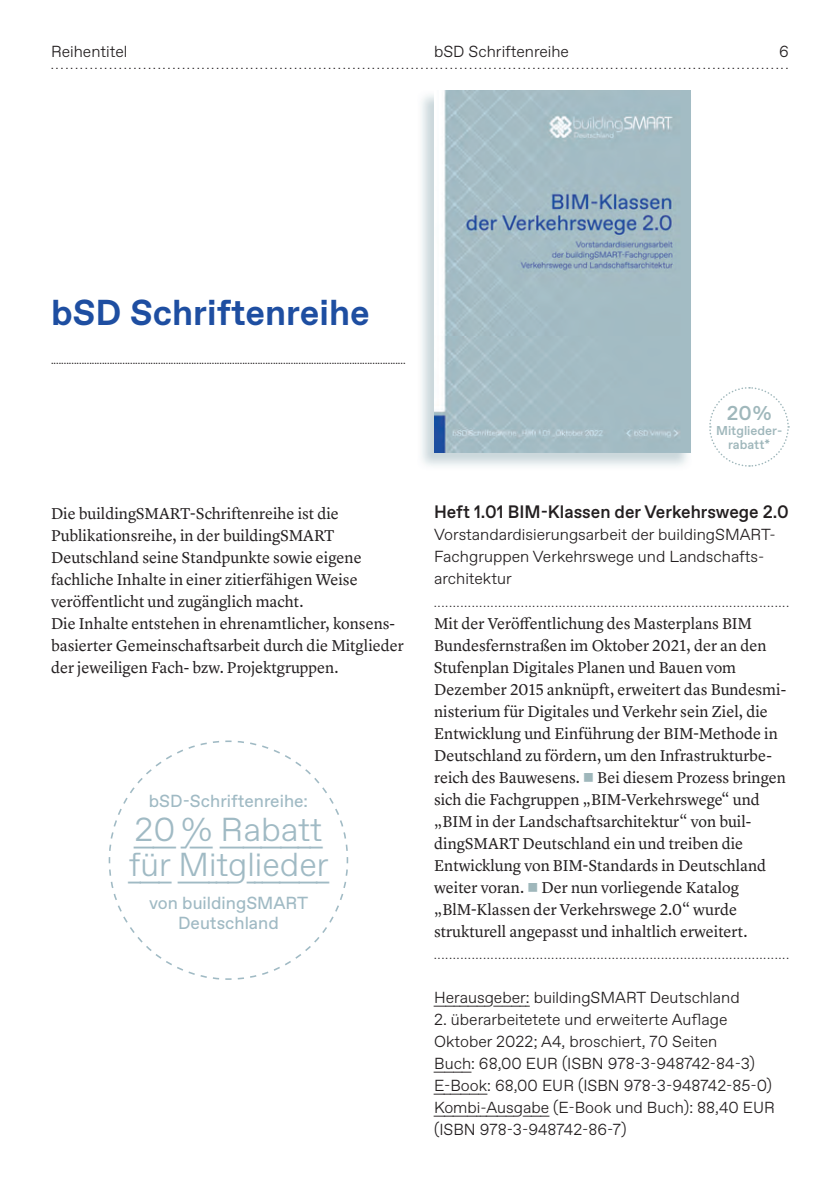
<style>
.page{position:relative;width:840px;height:1191px;background:#fff}
.page>*{position:absolute;margin:0;border:0;box-sizing:border-box;transform-origin:0 0}
.t1{font:700 36px "Favorit Pro";color:#1e4ea1}
.t2{font:300 33.2px/35px "Favorit Lining Std";color:#a0bac4}
.t3{font:500 20px "Favorit Pro";color:#9fb7bb}
.t4{font:500 18px "Favorit Pro";color:#231f20}
.t5{font:17.4px/21px "Favorit Pro";color:#a0bac4;text-align:center}
.t6{font:16.2px/22px "Lyon Text";color:#231f20}
.t7{font:300 16px/22px "Favorit Pro";color:#231f20}
.t8{font:500 12.8px/14.6px "Favorit Pro";color:#9fb7bb;text-align:center}
.t9{font:10px "Lyon Text";color:#231f20}
.t10{font:10px "Favorit Pro";color:#231f20}
.s1{font-family:"Favorit Lining Std"}
</style>
<div class="page">
<svg style="left:108px;top:740px;width:241px;height:240px"></svg>
<img style="left:434px;top:91px;width:256px;height:362px">
<svg style="left:709px;top:387px;width:80px;height:80px"></svg>
<p class="t7" style="left:778px;top:40px;width:11px">6</p>
<p class="t10" style="left:51px;top:59px;width:738px">........................................................................................................................................................</p>
<p class="t7" style="left:434px;top:40px;width:136px">bSD Schriftenreihe</p>
<p class="t7" style="left:51px;top:40px;width:78px">Reihentitel</p>
<h1 class="t1" style="left:51px;top:288px;width:320px">bSD Schriftenreihe</h1>
<p class="t9" style="left:51px;top:353px;width:356px">...........................................................................................................................................</p>
<p class="t6" style="left:51px;top:501px;width:354px">Die buildingSMART-Schriftenreihe ist die Publikationsreihe, in der buildingSMART Deutschland seine Standpunkte sowie eigene fachliche Inhalte in einer zitierfähigen Weise veröffentlicht und zugänglich macht.<br>Die Inhalte entstehen in ehrenamtlicher, konsens&shy;basierter Gemeinschaftsarbeit durch die Mitglieder der jeweiligen Fach- bzw. Projektgruppen.</p>
<p class="t5" style="left:149px;top:790px;width:160px">bSD-Schriftenreihe:</p>
<h2 class="t2" style="left:129px;top:812px;width:201px">20 % Rabatt für Mitglieder</h2>
<p class="t5" style="left:149px;top:891px;width:161px">von buildingSMART<br>Deutschland</p>
<p class="t3" style="left:726px;top:400px;width:46px">20%</p>
<p class="t8" style="left:715px;top:423px;width:68px">Mitglieder&shy;rabatt*</p>
<p class="t4" style="left:434px;top:500px;width:356px">Heft 1.01 BIM-Klassen der Verkehrswege 2.0</p>
<p class="t7" style="left:434px;top:523px;width:343px">Vorstandardisierungsarbeit der buildingSMART-<br>Fachgruppen Verkehrswege und Landschafts&shy;architektur</p>
<p class="t9" style="left:434px;top:596px;width:356px">..............................................................................................</p>
<p class="t6" style="left:434px;top:611px;width:353px">Mit der Veröffentlichung des Masterplans BIM Bundesfernstraßen im Oktober 2021, der an den Stufenplan Digitales Planen und Bauen vom Dezember 2015 anknüpft, erweitert das Bundesmi&shy;nisterium für Digitales und Verkehr sein Ziel, die Entwicklung und Einführung der BIM-Methode in Deutschland zu fördern, um den Infrastrukturbe&shy;reich des Bauwesens. Bei diesem Prozess bringen sich die Fachgruppen „BIM-Verkehrswege“ und „BIM in der Landschaftsarchitektur“ von buil&shy;dingSMART Deutschland ein und treiben die Entwicklung von BIM-Standards in Deutschland weiter voran. Der nun vorliegende Katalog „BlM-Klassen der Verkehrswege 2.0“ wurde strukturell angepasst und inhaltlich erweitert.</p>
<p class="t9" style="left:434px;top:948px;width:356px">..............................................................................................</p>
<p class="t7" style="left:434px;top:986px;width:307px"><span class="s1">Herausgeber:</span> buildingSMART Deutschland</p>
<p class="t7" style="left:434px;top:1008px;width:342px">2. überarbeitetete und erweiterte Auflage Oktober 2022; A4, broschiert, 70 Seiten<br><span class="s1">Buch</span>: 68,00 EUR (ISBN 978-3-948742-84-3)<br><span class="s1">E-Book</span>: 68,00 EUR (ISBN 978-3-948742-85-0)<br><span class="s1">Kombi-Ausgabe</span> (E-Book und Buch): 88,40 EUR (ISBN 978-3-948742-86-7)</p>
</div>
